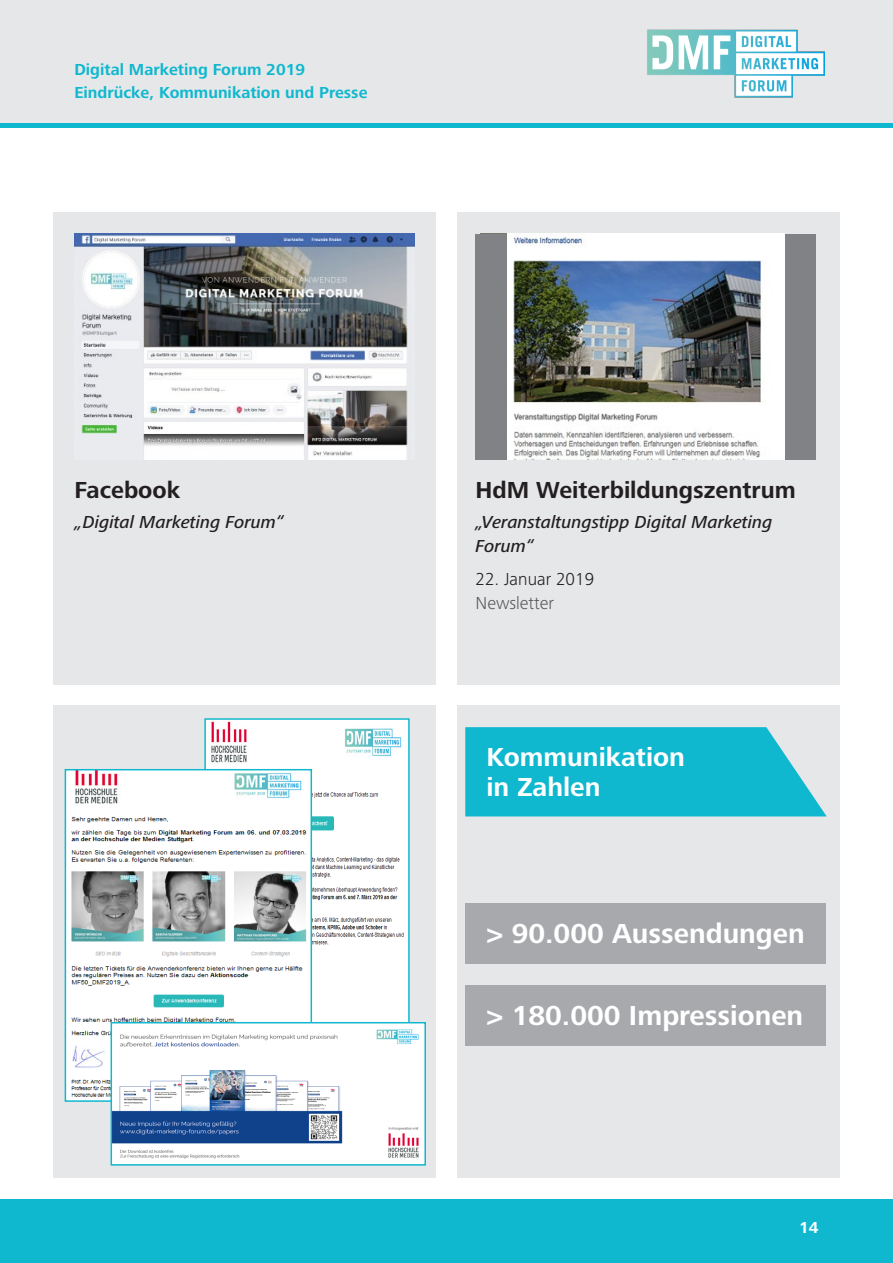
<style>
.page{position:relative;width:893px;height:1263px;background:#fff}
.page>*{position:absolute;margin:0;border:0;box-sizing:border-box;transform-origin:0 0}
.t1{font:700 28.5px "Hd M Frutiger Next Pro";color:#fff}
.t2{font:700 27px/30px "Hd M Frutiger Next Pro";color:#fff}
.t3{font:700 24px "Hd M Frutiger Next Pro";color:#231f20}
.t4{font:italic 500 18px/24px "Hd M Frutiger Next Pro";color:#231f20}
.t5{font:300 18px "Hd M Frutiger Next Pro";color:#231f20}
.t6{font:300 18px "Hd M Frutiger Next Pro";color:#57585a}
.t7{font:700 16.5px/22.5px "Hd M Frutiger Next Pro";color:#0fb8cf}
.t8{font:700 16.5px "Hd M Frutiger Next Pro";color:#fff}
</style>
<div class="page">
<div style="left:0;top:0;width:893px;height:123px;background:#e6e7e9"></div>
<div style="left:0;top:123px;width:893px;height:5px;background:#0fb8cf"></div>
<div style="left:0;top:1199px;width:893px;height:64px;background:#0fb8cf"></div>
<div style="left:53px;top:213px;width:383px;height:472px;background:#e6e7e9"></div>
<div style="left:457px;top:213px;width:383px;height:472px;background:#e6e7e9"></div>
<div style="left:457px;top:706px;width:383px;height:472px;background:#e6e7e9"></div>
<div style="left:53px;top:706px;width:383px;height:472px;background:#e6e7e9"></div>
<img style="left:647px;top:29px;width:178px;height:69px">
<img style="left:74px;top:234px;width:341px;height:225px">
<div style="left:475px;top:234px;width:341px;height:225px;background:#808285"></div>
<img style="left:507px;top:234px;width:277px;height:225px">
<div style="left:465px;top:903px;width:361px;height:61px;background:#a8a9ad"></div>
<div style="left:465px;top:985px;width:361px;height:60px;background:#a8a9ad"></div>
<svg style="left:465px;top:727px;width:362px;height:89px;background:#21bcd1"></svg>
<img style="left:207px;top:721px;width:200px;height:301px">
<div style="left:204px;top:718px;width:206px;height:327px;border:2px solid #0fb8cf"></div>
<img style="left:68px;top:772px;width:241px;height:327px">
<div style="left:65px;top:769px;width:247px;height:333px;border:2px solid #0fb8cf"></div>
<img style="left:114px;top:1025px;width:309px;height:137px">
<div style="left:111px;top:1022px;width:315px;height:143px;border:2px solid #0fb8cf"></div>
<p class="t7" style="left:74px;top:59px;width:295px">Digital Marketing Forum 2019<br>Eindrücke, Kommunikation und Presse</p>
<h3 class="t3" style="left:74px;top:476px;width:107px">Facebook</h3>
<p class="t4" style="left:74px;top:510px;width:211px">„Digital Marketing Forum“</p>
<h3 class="t3" style="left:475px;top:476px;width:322px">HdM Weiterbildungszentrum</h3>
<p class="t4" style="left:475px;top:510px;width:298px">„Veranstaltungstipp Digital Marketing<br>Forum“</p>
<p class="t5" style="left:475px;top:569px;width:120px">22. Januar 2019</p>
<p class="t6" style="left:475px;top:593px;width:80px">Newsletter</p>
<h2 class="t2" style="left:486px;top:742px;width:200px">Kommunikation in Zahlen</h2>
<h1 class="t1" style="left:486px;top:917px;width:320px">&gt; 90.000 Aussendungen</h1>
<h1 class="t1" style="left:486px;top:999px;width:318px">&gt; 180.000 Impressionen</h1>
<p class="t8" style="left:799px;top:1218px;width:21px">14</p>
</div>
